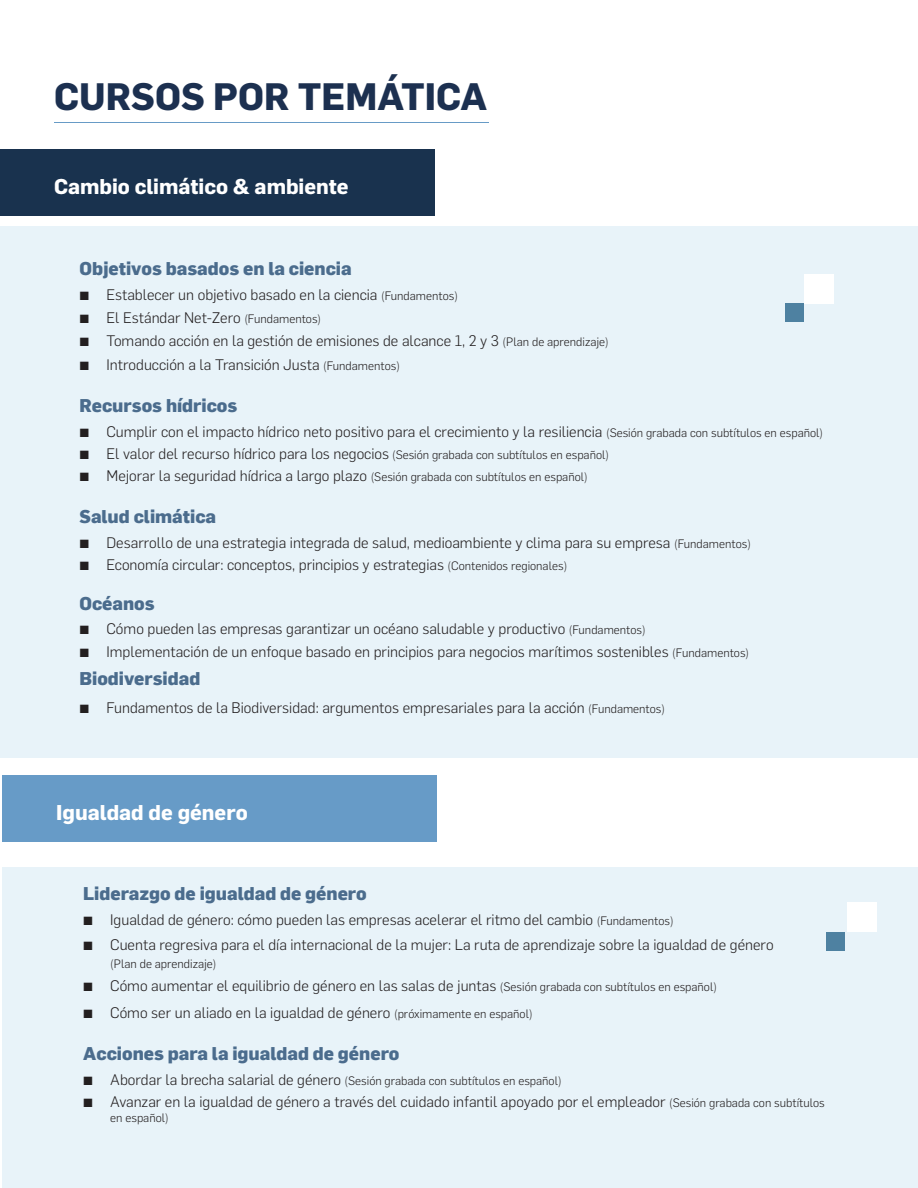
<style>
.page{position:relative;width:918px;height:1188px;background:#fff}
.page>*{position:absolute;margin:0;border:0;box-sizing:border-box;transform-origin:0 0}
.t1{font:700 37.5px "Flama";color:#1c3050}
.t2{font:700 21px "Flama";color:#fff}
.t3{font:800 18px "Flama";color:#4b6c8d}
.t4{font:300 15px "Flama";color:#231f20}
.t5{font:300 12px "Flama";color:#231f20}
.s1{font-size:12px}
.s2{font-size:15px}
</style>
<div class="page">
<div style="left:0;top:226px;width:918px;height:532px;background:#e8f3f9"></div>
<div style="left:0;top:149px;width:435px;height:67px;background:#19324e"></div>
<div style="left:786px;top:304px;width:18px;height:18px;background:#4e81a1"></div>
<div style="left:804px;top:274px;width:29px;height:30px;background:#fff"></div>
<hr style="left:54px;top:122px;width:435px;height:1px;background:#679bc6">
<div style="left:2px;top:867px;width:916px;height:321px;background:#e8f3f9"></div>
<div style="left:2px;top:775px;width:435px;height:67px;background:#679bc7"></div>
<div style="left:826px;top:933px;width:18px;height:18px;background:#4e81a1"></div>
<div style="left:847px;top:903px;width:29px;height:29px;background:#fff"></div>
<h1 class="t1" style="left:54px;top:70px;width:435px">CURSOS POR TEMÁTICA</h1>
<h2 class="t2" style="left:54px;top:171px;width:296px">Cambio climático &amp; ambiente</h2>
<p class="t3" style="left:80px;top:255px;width:274px">Objetivos basados en la ciencia</p>
<p class="t4" style="left:79px;top:284px;width:380px">▪ Establecer un objetivo basado en la ciencia <span class="s1">(Fundamentos)</span></p>
<p class="t4" style="left:79px;top:308px;width:243px">▪ El Estándar Net-Zero <span class="s1">(Fundamentos)</span></p>
<p class="t4" style="left:79px;top:330px;width:531px">▪ Tomando acción en la gestión de emisiones de alcance 1, 2 y 3 <span class="s1">(Plan de aprendizaje)</span></p>
<p class="t4" style="left:79px;top:355px;width:322px">▪ Introducción a la Transición Justa <span class="s1">(Fundamentos)</span></p>
<p class="t3" style="left:80px;top:393px;width:159px">Recursos hídricos</p>
<p class="t4" style="left:79px;top:421px;width:745px">▪ Cumplir con el impacto hídrico neto positivo para el crecimiento y la resiliencia <span class="s1">(Sesión grabada con subtítulos en español)</span></p>
<p class="t4" style="left:79px;top:444px;width:531px">▪ El valor del recurso hídrico para los negocios <span class="s1">(Sesión grabada con subtítulos en español)</span></p>
<p class="t4" style="left:79px;top:466px;width:510px">▪ Mejorar la seguridad hídrica a largo plazo <span class="s1">(Sesión grabada con subtítulos en español)</span></p>
<p class="t3" style="left:80px;top:504px;width:138px">Salud climática</p>
<p class="t4" style="left:79px;top:533px;width:673px">▪ Desarrollo de una estrategia integrada de salud, medioambiente y clima para su empresa <span class="s1">(Fundamentos)</span></p>
<p class="t4" style="left:79px;top:555px;width:489px">▪ Economía circular: conceptos, principios y estrategias <span class="s1">(Contenidos regionales)</span></p>
<p class="t3" style="left:80px;top:590px;width:77px">Océanos</p>
<p class="t4" style="left:79px;top:619px;width:568px">▪ Cómo pueden las empresas garantizar un océano saludable y productivo <span class="s1">(Fundamentos)</span></p>
<p class="t4" style="left:79px;top:641px;width:671px">▪ Implementación de un enfoque basado en principios para negocios marítimos sostenibles <span class="s1">(Fundamentos)</span></p>
<p class="t3" style="left:80px;top:665px;width:122px">Biodiversidad</p>
<p class="t4" style="left:79px;top:697px;width:587px">▪ Fundamentos de la Biodiversidad: argumentos empresariales para la acción <span class="s1">(Fundamentos)</span></p>
<h2 class="t2" style="left:56px;top:798px;width:193px">Igualdad de género</h2>
<p class="t3" style="left:83px;top:881px;width:285px">Liderazgo de igualdad de género</p>
<p class="t4" style="left:83px;top:910px;width:592px">▪ Igualdad de género: cómo pueden las empresas acelerar el ritmo del cambio <span class="s1">(Fundamentos)</span></p>
<p class="t4" style="left:83px;top:935px;width:692px">▪ Cuenta regresiva para el día internacional de la mujer: La ruta de aprendizaje sobre la igualdad de género</p>
<p class="t5" style="left:110px;top:956px;width:108px">(Plan de aprendizaje)</p>
<p class="t4" style="left:83px;top:975px;width:635px">▪ Cómo aumentar el equilibrio de género en las salas de juntas <span class="s1">(Sesión grabada con subtítulos en español)</span></p>
<p class="t4" style="left:83px;top:1003px;width:451px">▪ Cómo ser un aliado en la igualdad de género <span class="s1">(próximamente en español)</span></p>
<p class="t3" style="left:83px;top:1041px;width:318px">Acciones para la igualdad de género</p>
<p class="t5" style="left:83px;top:1073px;width:480px"><span class="s2">▪ Abordar la brecha salarial de género</span> (Sesión grabada con subtítulos en español)</p>
<p class="t4" style="left:83px;top:1092px;width:743px">▪ Avanzar en la igualdad de género a través del cuidado infantil apoyado por el empleador <span class="s1">(Sesión grabada con subtítulos</span></p>
<p class="t5" style="left:110px;top:1109px;width:60px">en español)</p>
</div>
